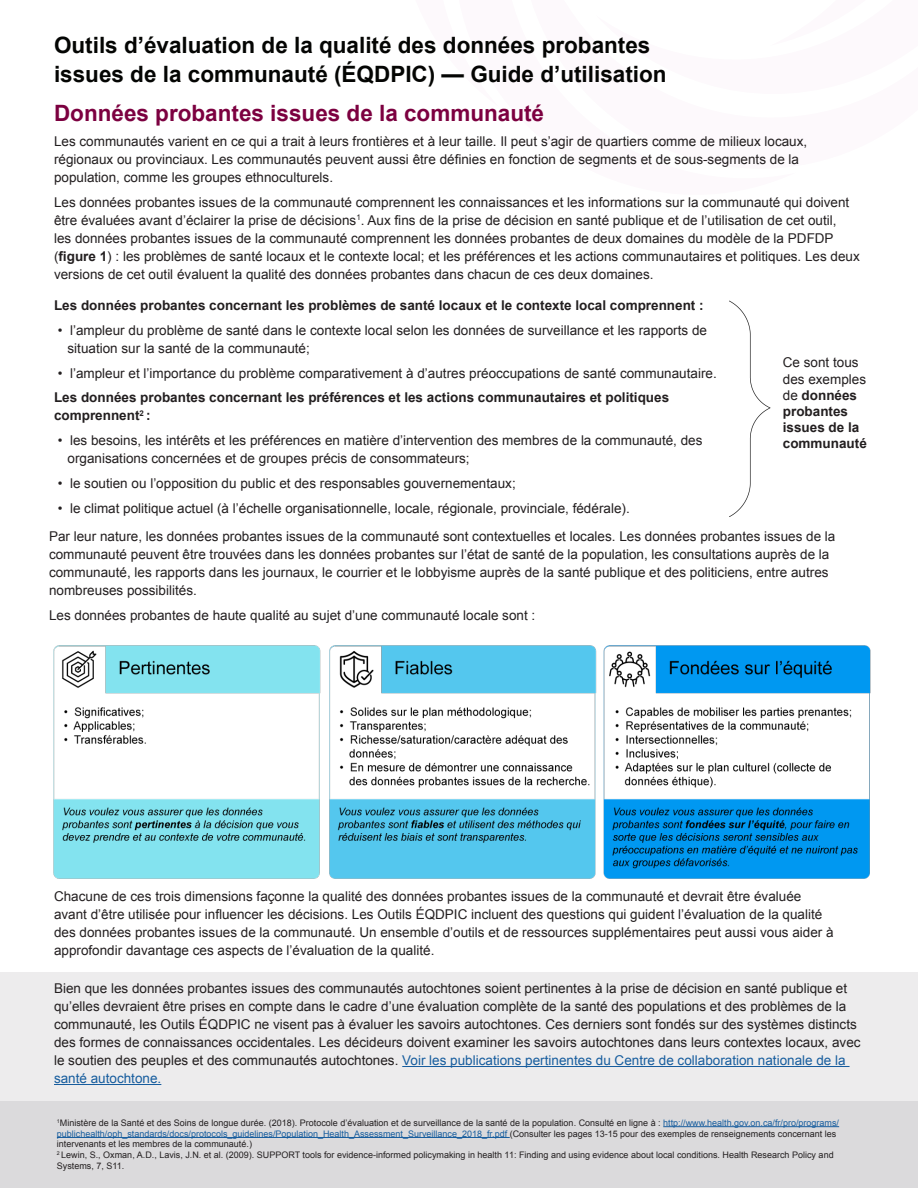
<style>
.page{position:relative;width:918px;height:1188px;background:#fff}
.page>*{position:absolute;margin:0;border:0;box-sizing:border-box;transform-origin:0 0}
.t1{font:700 22.5px "Arial";color:#040503}
.body_text{font:700 22.5px "Arial";color:#7c0040}
.body_text-2{font:13.5px/18px "Arial";color:#231f20}
.body_text-3{font:700 13.5px/16.2px "Arial";color:#231f20}
.Product_decsription{font:9px/10.8px "Arial";color:#231f20}
.s1{font-weight:700}
.s2{font-weight:400}
.s3{color:#175d9e}
</style>
<div class="page">
<img style="left:53px;top:645px;width:818px;height:234px">
<div style="left:0;top:972px;width:918px;height:131px;background:#edeced"></div>
<div style="left:0;top:1102px;width:918px;height:86px;background:#dbdadc"></div>
<hr style="left:663px;top:1126px;width:176px;height:1px;background:#175d9e">
<hr style="left:57px;top:1137px;width:453px;height:1px;background:#175d9e">
<hr style="left:402px;top:1066px;width:448px;height:1px;background:#175d9e">
<hr style="left:54px;top:1084px;width:107px;height:1px;background:#175d9e">
<img style="left:729px;top:300px;width:42px;height:216px">
<p class="t1" style="left:54px;top:30px;width:598px">Outils d’évaluation de la qualité des données probantes</p>
<p class="t1" style="left:54px;top:59px;width:614px">issues de la communauté (ÉQDPIC) — Guide d’utilisation</p>
<p class="body_text" style="left:54px;top:99px;width:492px">Données probantes issues de la communauté</p>
<p class="body_text-2" style="left:54px;top:133px;width:755px">Les communautés varient en ce qui a trait à leurs frontières et à leur taille. Il peut s’agir de quartiers comme de milieux locaux, régionaux ou provinciaux. Les communautés peuvent aussi être définies en fonction de segments et de sous-segments de la population, comme les groupes ethnoculturels.</p>
<p class="body_text-2" style="left:54px;top:193px;width:807px">Les données probantes issues de la communauté comprennent les connaissances et les informations sur la communauté qui doivent être évaluées avant d’éclairer la prise de décisions<sup>1</sup>. Aux fins de la prise de décision en santé publique et de l’utilisation de cet outil,<br>les données probantes issues de la communauté comprennent les données probantes de deux domaines du modèle de la PDFDP (<span class="s1">figure 1</span>) : les problèmes de santé locaux et le contexte local; et les préférences et les actions communautaires et politiques. Les deux versions de cet outil évaluent la qualité des données probantes dans chacun de ces deux domaines.</p>
<p class="body_text-3" style="left:54px;top:298px;width:651px">Les données probantes concernant les problèmes de santé locaux et le contexte local comprennent :</p>
<p class="body_text-2" style="left:68px;top:321px;width:641px;text-indent:-10px">• l’ampleur du problème de santé dans le contexte local selon les données de surveillance et les rapports de situation sur la santé de la communauté;</p>
<p class="body_text-2" style="left:58px;top:364px;width:660px">• l’ampleur et l’importance du problème comparativement à d’autres préoccupations de santé communautaire.</p>
<p class="body_text-3" style="left:54px;top:389px;width:617px;line-height:18px">Les données probantes concernant les préférences et les actions communautaires et politiques comprennent<sup>2</sup> :</p>
<p class="body_text-2" style="left:68px;top:432px;width:637px;text-indent:-10px">• les besoins, les intérêts et les préférences en matière d’intervention des membres de la communauté, des organisations concernées et de groupes précis de consommateurs;</p>
<p class="body_text-2" style="left:58px;top:474px;width:459px">• le soutien ou l’opposition du public et des responsables gouvernementaux;</p>
<p class="body_text-2" style="left:58px;top:499px;width:573px">• le climat politique actuel (à l’échelle organisationnelle, locale, régionale, provinciale, fédérale).</p>
<p class="body_text-3" style="left:783px;top:355px;width:86px"><span class="s2">Ce sont tous des exemples de</span> données probantes issues de la communauté</p>
<p class="body_text-2" style="left:49px;top:528px;width:788px">Par leur nature, les données probantes issues de la communauté sont contextuelles et locales. Les données probantes issues de la communauté peuvent être trouvées dans les données probantes sur l’état de santé de la population, les consultations auprès de la communauté, les rapports dans les journaux, le courrier et le lobbyisme auprès de la santé publique et des politiciens, entre autres nombreuses possibilités.</p>
<p class="body_text-2" style="left:49px;top:606px;width:488px">Les données probantes de haute qualité au sujet d’une communauté locale sont :</p>
<p class="body_text-2" style="left:54px;top:887px;width:781px">Chacune de ces trois dimensions façonne la qualité des données probantes issues de la communauté et devrait être évaluée avant d’être utilisée pour influencer les décisions. Les Outils ÉQDPIC incluent des questions qui guident l’évaluation de la qualité des données probantes issues de la communauté. Un ensemble d’outils et de ressources supplémentaires peut aussi vous aider à approfondir davantage ces aspects de l’évaluation de la qualité.</p>
<p class="body_text-2" style="left:54px;top:979px;width:808px">Bien que les données probantes issues des communautés autochtones soient pertinentes à la prise de décision en santé publique et qu’elles devraient être prises en compte dans le cadre d’une évaluation complète de la santé des populations et des problèmes de la communauté, les Outils ÉQDPIC ne visent pas à évaluer les savoirs autochtones. Ces derniers sont fondés sur des systèmes distincts des formes de connaissances occidentales. Les décideurs doivent examiner les savoirs autochtones dans leurs contextes locaux, avec le soutien des peuples et des communautés autochtones. <span class="s3">Voir les publications pertinentes du Centre de collaboration nationale de la santé autochtone.</span></p>
<p class="Product_decsription" style="left:57px;top:1117px;width:784px"><sup>1</sup>Ministère de la Santé et des Soins de longue durée. (2018). Protocole d’évaluation et de surveillance de la santé de la population. Consulté en ligne à : <span class="s3">http://www.health.gov.on.ca/fr/pro/programs/ publichealth/oph_standards/docs/protocols_guidelines/Population_Health_Assessment_Surveillance_2018_fr.pdf</span> (Consulter les pages 13-15 pour des exemples de renseignements concernant les intervenants et les membres de la communauté.)</p>
<p class="Product_decsription" style="left:57px;top:1150px;width:778px"><sup>2</sup> Lewin, S., Oxman, A.D., Lavis, J.N. et al. (2009). SUPPORT tools for evidence-informed policymaking in health 11: Finding and using evidence about local conditions. Health Research Policy and<br>Systems, 7, S11.</p>
</div>
